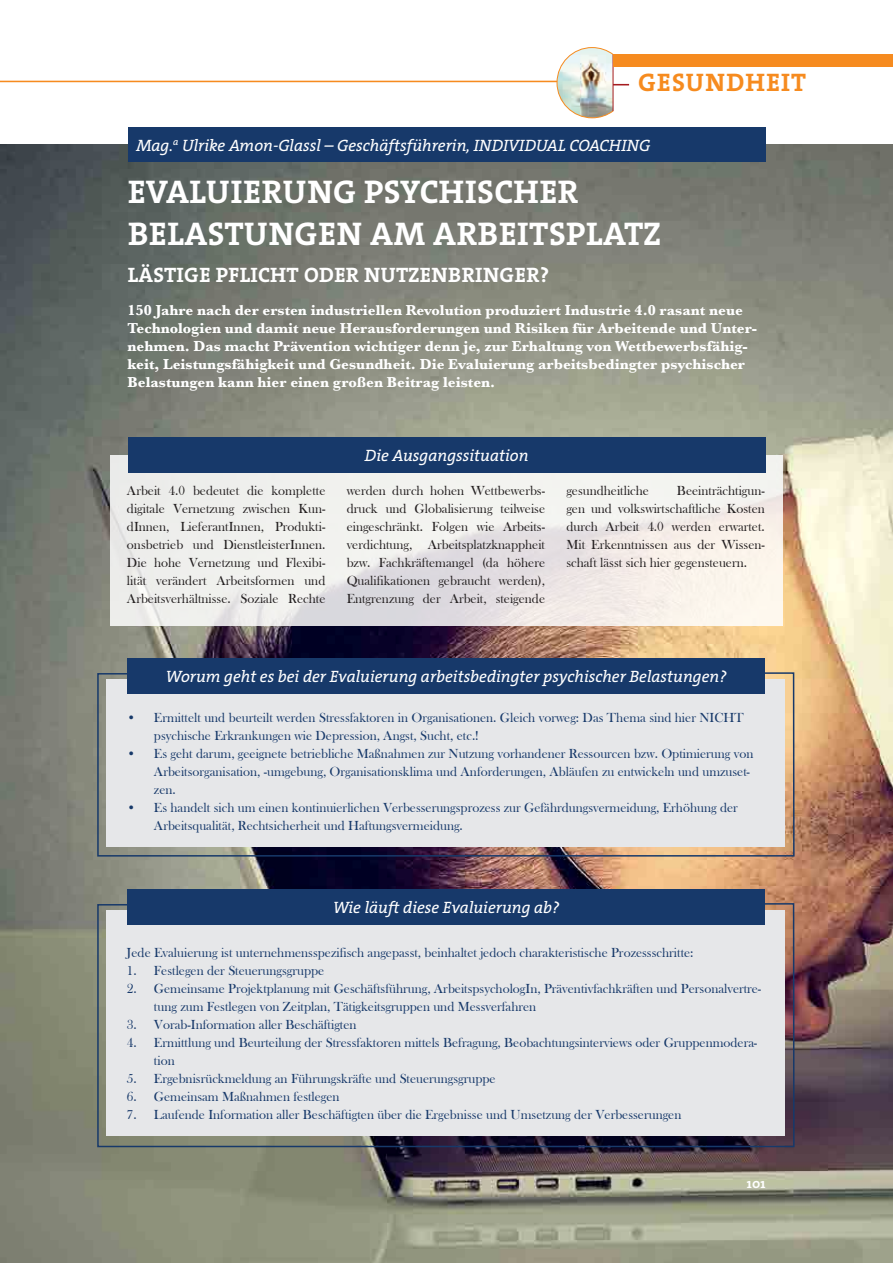
<style>
.page{position:relative;width:893px;height:1263px;background:#fff}
.page>*{position:absolute;margin:0;border:0;box-sizing:border-box;transform-origin:0 0}
.t1{font:700 33px/42px "The Serif W7";letter-spacing:.015em;color:#fff}
.t2{font:700 25.5px "The Serif W7";letter-spacing:.04em;color:#f68b1f}
.t3{font:700 21px "The Serif W7";letter-spacing:.015em;color:#fff}
.t4{font:italic 16.5px "The Serif W5 Plain";color:#fff}
.t5{font:700 15px/18px "Baskerville";color:#fff}
.t6{font:13.5px/18px "Bask Old Face";color:#17396a}
.t7{font:13.5px/18px "Bask Old Face";color:#231f20;text-align:justify}
.t8{font:700 13.5px "The Serif W7";color:#fff}
</style>
<div class="page">
<hr style="left:0;top:81px;width:564px;height:1px;background:#f68b1f">
<img style="left:557px;top:47px;width:72px;height:71px">
<div style="left:613px;top:54px;width:280px;height:13px;background:#f68b1f"></div>
<img style="left:0;top:145px;width:893px;height:1118px">
<svg style="left:110px;top:455px;width:672px;height:171px;fill:#f1f0ec"></svg>
<div style="left:128px;top:128px;width:638px;height:34px;background:#17396a"></div>
<div style="left:128px;top:438px;width:638px;height:35px;background:#17396a"></div>
<img style="left:96px;top:671px;width:699px;height:186px">
<div style="left:106px;top:679px;width:679px;height:168px;background:#e6e7e9"></div>
<div style="left:127px;top:659px;width:638px;height:35px;background:#17396a"></div>
<svg style="left:96px;top:902px;width:699px;height:246px;background:#514e55"></svg>
<div style="left:106px;top:910px;width:679px;height:226px;background:#e6e7e9"></div>
<div style="left:127px;top:889px;width:638px;height:35px;background:#17396a"></div>
<h2 class="t2" style="left:638px;top:66px;width:169px">GESUNDHEIT</h2>
<p class="t4" style="left:136px;top:135px;width:515px">Mag.<sup>a</sup> Ulrike Amon-Glassl – Geschäftsführerin, INDIVIDUAL COACHING</p>
<h1 class="t1" style="left:128px;top:171px;width:535px">EVALUIERUNG PSYCHISCHER<br>BELASTUNGEN AM ARBEITSPLATZ</h1>
<h3 class="t3" style="left:128px;top:262px;width:423px">LÄSTIGE PFLICHT ODER NUTZENBRINGER?</h3>
<p class="t5" style="left:128px;top:301px;width:631px">150 Jahre nach der ersten industriellen Revolution produziert Industrie 4.0 rasant neue Technologien und damit neue Herausforderungen und Risiken für Arbeitende und Unter&shy;nehmen. Das macht Prävention wichtiger denn je, zur Erhaltung von Wettbewerbsfähig&shy;keit, Leistungsfähigkeit und Gesundheit. Die Evaluierung arbeitsbedingter psychischer Belastungen kann hier einen großen Beitrag leisten.</p>
<p class="t4" style="left:365px;top:445px;width:165px">Die Ausgangssituation</p>
<p class="t7" style="left:127px;top:482px;width:200px">Arbeit 4.0 bedeutet die komplette digitale Vernetzung zwischen Kun&shy;dInnen, LieferantInnen, Produkti&shy;onsbetrieb und DienstleisterInnen.<br>Die hohe Vernetzung und Flexibi&shy;lität verändert Arbeitsformen und Arbeitsverhältnisse. Soziale Rechte</p>
<p class="t7" style="left:347px;top:482px;width:200px">werden durch hohen Wettbewerbs&shy;druck und Globalisierung teilweise eingeschränkt. Folgen wie Arbeits&shy;verdichtung, Arbeitsplatzknappheit bzw. Fachkräftemangel (da höhere Qualifikationen gebraucht werden), Entgrenzung der Arbeit, steigende</p>
<p class="t7" style="left:566px;top:482px;width:84px">gesundheitliche</p>
<p class="t7" style="left:566px;top:482px;width:200px;text-indent:111px">Beeinträchtigun&shy;gen und volkswirtschaftliche Kosten durch Arbeit 4.0 werden erwartet.<br>Mit Erkenntnissen aus der Wissen&shy;schaft lässt sich hier gegensteuern.</p>
<p class="t4" style="left:166px;top:666px;width:562px">Worum geht es bei der Evaluierung arbeitsbedingter psychischer Belastungen?</p>
<p class="t6" style="left:154px;top:709px;width:591px;text-indent:-27px">• Ermittelt und beurteilt werden Stressfaktoren in Organisationen. Gleich vorweg: Das Thema sind hier NICHT psychische Erkrankungen wie Depression, Angst, Sucht, etc.!</p>
<p class="t6" style="left:154px;top:745px;width:601px;text-indent:-27px">• Es geht darum, geeignete betriebliche Maßnahmen zur Nutzung vorhandener Ressourcen bzw. Optimierung von<br>Arbeitsorganisation, -umgebung, Organisationsklima und Anforderungen, Abläufen zu entwickeln und umzuset&shy;zen.</p>
<p class="t6" style="left:154px;top:799px;width:585px;text-indent:-27px">• Es handelt sich um einen kontinuierlichen Verbesserungsprozess zur Gefährdungsvermeidung, Erhöhung der<br>Arbeitsqualität, Rechtsicherheit und Haftungsvermeidung.</p>
<p class="t4" style="left:333px;top:897px;width:228px">Wie läuft diese Evaluierung ab?</p>
<p class="t6" style="left:127px;top:943px;width:568px">Jede Evaluierung ist unternehmensspezifisch angepasst, beinhaltet jedoch charakteristische Prozessschritte:</p>
<p class="t6" style="left:127px;top:961px;width:199px">1. Festlegen der Steuerungsgruppe</p>
<p class="t6" style="left:154px;top:979px;width:609px;text-indent:-27px">2. Gemeinsame Projektplanung mit Geschäftsführung, ArbeitspsychologIn, Präventivfachkräften und Personalvertre&shy;tung zum Festlegen von Zeitplan, Tätigkeitsgruppen und Messverfahren</p>
<p class="t6" style="left:127px;top:1015px;width:231px">3. Vorab-Information aller Beschäftigten</p>
<p class="t6" style="left:154px;top:1033px;width:605px;text-indent:-27px">4. Ermittlung und Beurteilung der Stressfaktoren mittels Befragung, Beobachtungsinterviews oder Gruppenmodera&shy;tion</p>
<p class="t6" style="left:127px;top:1069px;width:370px">5. Ergebnisrückmeldung an Führungskräfte und Steuerungsgruppe</p>
<p class="t6" style="left:127px;top:1087px;width:214px">6. Gemeinsam Maßnahmen festlegen</p>
<p class="t6" style="left:127px;top:1105px;width:556px">7. Laufende Information aller Beschäftigten über die Ergebnisse und Umsetzung der Verbesserungen</p>
<p class="t8" style="left:747px;top:1175px;width:20px">101</p>
</div>
